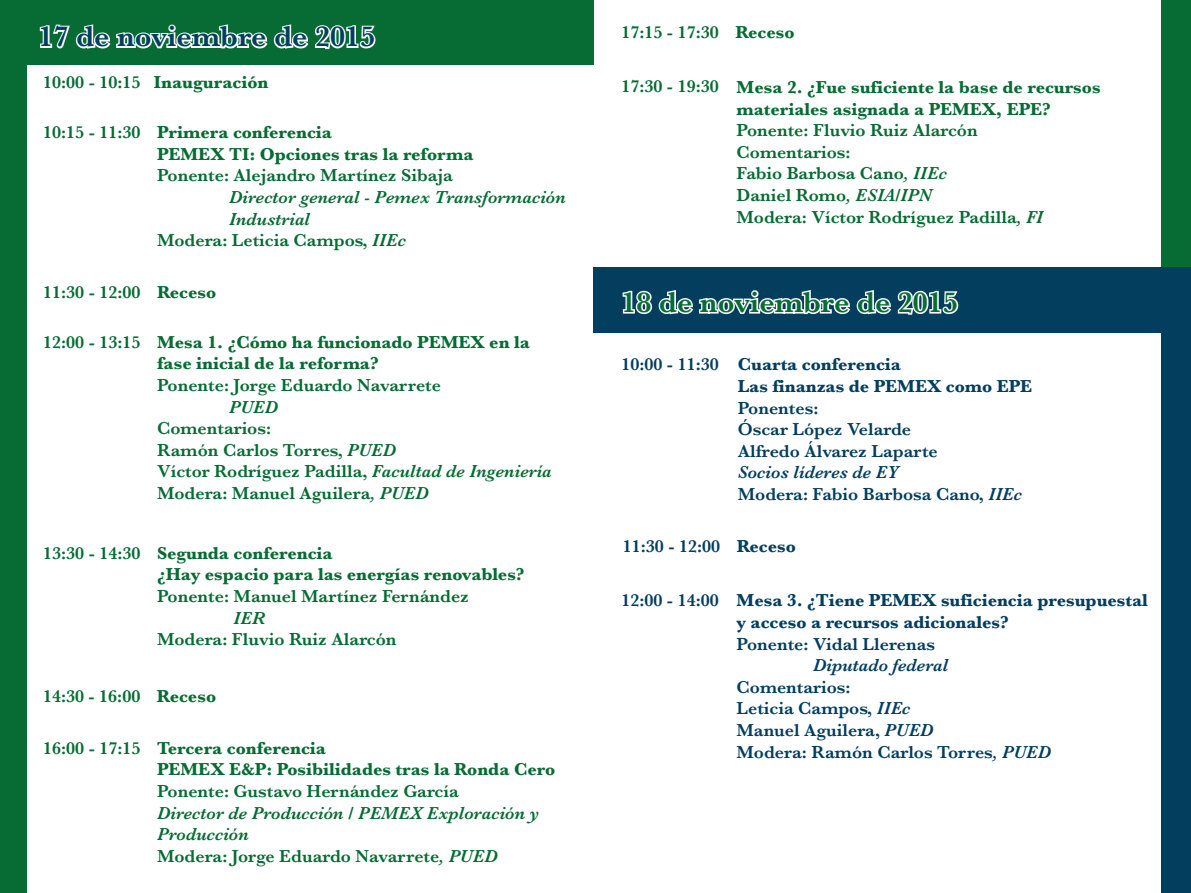
<style>
.page{position:relative;width:1191px;height:893px;background:#fff}
.page>*{position:absolute;margin:0;border:0;box-sizing:border-box;transform-origin:0 0}
.t1{font:600 30px "Baskerville";color:#033e5f}
.t2{font:600 30px "Baskerville";color:#066c33}
.t3{font:600 18px/21.6px "Baskerville";color:#066c33}
.t4{font:700 18px/21.6px "Baskerville";color:#066c33}
.t5{font:600 18px/21.6px "Baskerville";color:#033e5f}
.t6{font:italic 600 18px/21.6px "Baskerville";color:#066c33}
.t7{font:700 18px/21.6px "Baskerville";color:#033e5f}
.t8{font:italic 600 18px "Baskerville";color:#033e5f}
.s1{font-weight:600}
.s2{font-style:italic}
.s3{font-weight:700}
.s4{font-style:normal}
</style>
<div class="page">
<div style="left:0;top:0;width:593px;height:64px;background:#066c33"></div>
<div style="left:0;top:26px;width:27px;height:867px;background:#066c33"></div>
<div style="left:1161px;top:0;width:30px;height:287px;background:#066c33"></div>
<div style="left:1161px;top:333px;width:30px;height:560px;background:#033e5f"></div>
<svg style="left:39px;top:24px;width:337px;height:26px"></svg>
<div style="left:593px;top:268px;width:597px;height:65px;background:#033e5f"></div>
<svg style="left:622px;top:290px;width:337px;height:25px"></svg>
<h1 class="t1" style="left:39px;top:16px;width:338px">17 de noviembre de 2015</h1>
<p class="t4" style="left:43px;top:71px;width:227px"><span class="s1">10:00 - 10:15</span> Inauguración</p>
<p class="t4" style="left:157px;top:122px;width:318px">Primera conferencia<br>PEMEX TI: Opciones tras la reforma</p>
<p class="t3" style="left:157px;top:165px;width:297px">Ponente: Alejandro Martínez Sibaja</p>
<p class="t6" style="left:229px;top:186px;width:338px">Director general - Pemex Transformación</p>
<p class="t6" style="left:229px;top:208px;width:83px">Industrial</p>
<p class="t3" style="left:157px;top:229px;width:250px">Modera: Leticia Campos, <span class="s2">IIEc</span></p>
<p class="t4" style="left:157px;top:282px;width:61px">Receso</p>
<p class="t3" style="left:43px;top:121px;width:99px">10:15 - 11:30</p>
<p class="t3" style="left:43px;top:281px;width:99px">11:30 - 12:00</p>
<p class="t3" style="left:43px;top:331px;width:99px">12:00 - 13:15</p>
<p class="t3" style="left:43px;top:542px;width:99px">13:30 - 14:30</p>
<p class="t4" style="left:157px;top:331px;width:374px">Mesa 1. ¿Cómo ha funcionado PEMEX en la fase inicial de la reforma?</p>
<p class="t3" style="left:157px;top:374px;width:285px">Ponente: Jorge Eduardo Navarrete</p>
<p class="t6" style="left:229px;top:396px;width:50px">PUED</p>
<p class="t3" style="left:157px;top:417px;width:396px">Comentarios:<br>Ramón Carlos Torres, <span class="s2">PUED<br></span>Víctor Rodríguez Padilla, <span class="s2">Facultad de Ingeniería<br></span>Modera: Manuel Aguilera<span class="s2">, PUED</span></p>
<p class="t4" style="left:157px;top:542px;width:369px">Segunda conferencia<br>¿Hay espacio para las energías renovables?</p>
<p class="t3" style="left:157px;top:585px;width:313px">Ponente: Manuel Martínez Fernández</p>
<p class="t6" style="left:234px;top:607px;width:33px">IER</p>
<p class="t3" style="left:157px;top:628px;width:241px">Modera: Fluvio Ruiz Alarcón</p>
<p class="t3" style="left:43px;top:685px;width:175px">14:30 - 16:00 <span class="s3">Receso</span></p>
<p class="t3" style="left:43px;top:737px;width:99px">16:00 - 17:15</p>
<p class="t4" style="left:157px;top:737px;width:400px">Tercera conferencia<br>PEMEX E&amp;P: Posibilidades tras la Ronda Cero</p>
<p class="t3" style="left:157px;top:780px;width:303px">Ponente: Gustavo Hernández García</p>
<p class="t6" style="left:157px;top:802px;width:384px">Director de Producción / PEMEX Exploración y<br>Producción<br><span class="s4">Modera: Jorge Eduardo Navarrete</span>, PUED</p>
<p class="t3" style="left:621px;top:22px;width:99px">17:15 - 17:30</p>
<p class="t3" style="left:621px;top:76px;width:99px">17:30 - 19:30</p>
<p class="t4" style="left:735px;top:22px;width:61px">Receso</p>
<p class="t4" style="left:736px;top:77px;width:365px">Mesa 2. ¿Fue suficiente la base de recursos materiales asignada a PEMEX, EPE?</p>
<p class="t3" style="left:736px;top:119px;width:308px">Ponente: Fluvio Ruiz Alarcón<br>Comentarios:<br>Fabio Barbosa Cano<span class="s2">, IIEc<br></span>Daniel Romo<span class="s2">, ESIA/IPN<br></span>Modera: Víctor Rodríguez Padilla<span class="s2">, FI</span></p>
<h1 class="t2" style="left:621px;top:281px;width:338px">18 de noviembre de 2015</h1>
<p class="t5" style="left:621px;top:354px;width:99px">10:00 - 11:30</p>
<p class="t7" style="left:738px;top:354px;width:296px">Cuarta conferencia<br>Las finanzas de PEMEX como EPE</p>
<p class="t5" style="left:738px;top:397px;width:201px">Ponentes:<br>Óscar López Velarde<br>Alfredo Álvarez Laparte</p>
<p class="t5" style="left:738px;top:462px;width:286px"><span class="s2">Socios líderes de EY<br></span>Modera: Fabio Barbosa Cano, <span class="s2">IIEc</span></p>
<p class="t5" style="left:623px;top:536px;width:175px">11:30 - 12:00 <span class="s3">Receso</span></p>
<p class="t5" style="left:621px;top:590px;width:99px">12:00 - 14:00</p>
<p class="t7" style="left:736px;top:590px;width:413px">Mesa 3. ¿Tiene PEMEX suficiencia presupuestal y acceso a recursos adicionales?</p>
<p class="t5" style="left:736px;top:633px;width:200px">Ponente: Vidal Llerenas</p>
<p class="t8" style="left:813px;top:653px;width:137px">Diputado federal</p>
<p class="t5" style="left:736px;top:676px;width:316px">Comentarios:<br>Leticia Campos, <span class="s2">IIEc<br></span>Manuel Aguilera, <span class="s2">PUED<br></span>Modera: Ramón Carlos Torres<span class="s2">, PUED</span></p>
</div>
